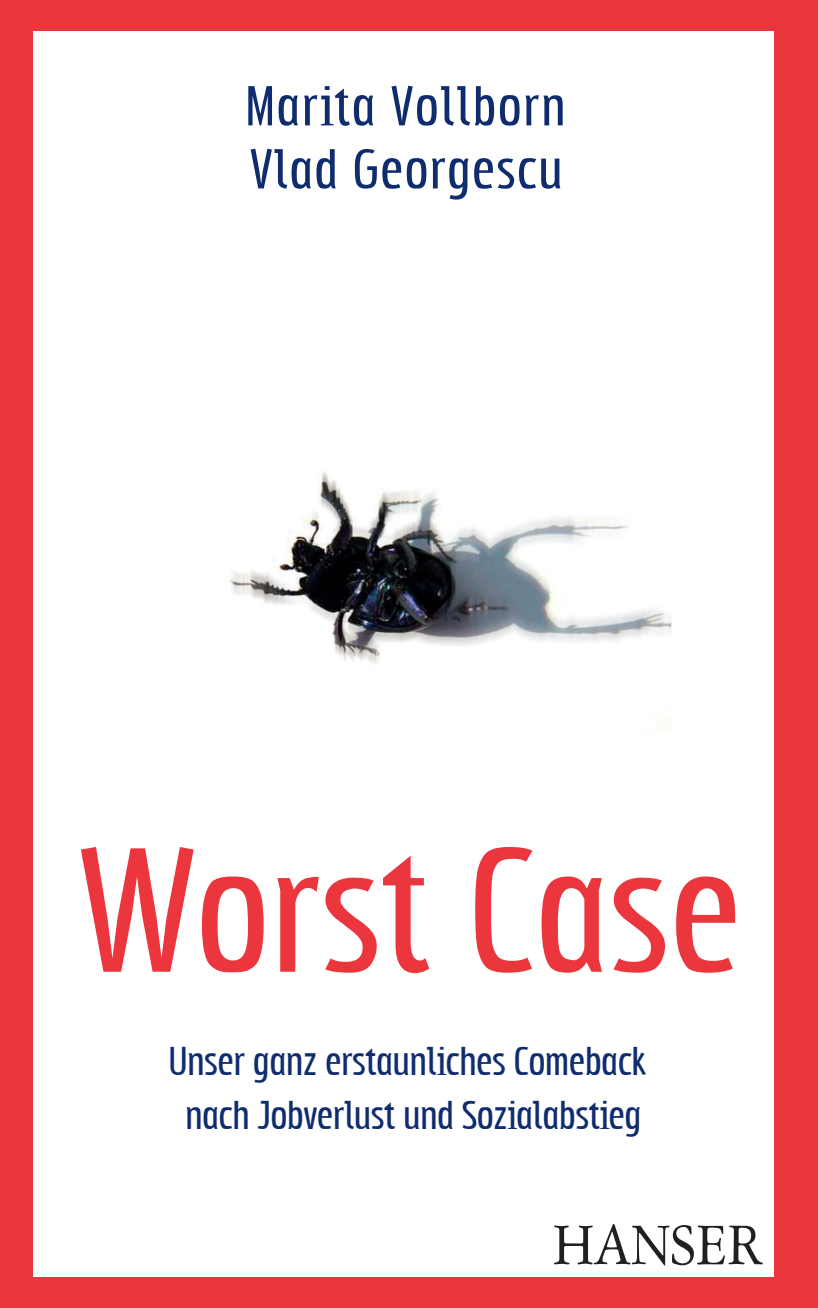
<style>
.page{position:relative;width:818px;height:1308px;background:#fff}
.page>*{position:absolute;margin:0;border:0;box-sizing:border-box;transform-origin:0 0}
.t1{font:198px "Subpear";letter-spacing:.01em;color:#ec363d}
.t2{font:63px/63px "Subpear";letter-spacing:.035em;color:#0f2d6e}
.t3{font:45px/54px "Subpear";color:#0f2d6e;text-align:center}
</style>
<div class="page">
<hr style="left:0;top:1307px;width:817px;height:1px;background:#231f20">
<div style="left:0;top:0;width:817px;height:1307px;background:#ec363d"></div>
<div style="left:33px;top:32px;width:740px;height:1244px;background:#fff"></div>
<svg style="left:554px;top:1223px;width:208px;height:43px;background:#c6c5c6"></svg>
<h2 class="t2" style="left:246px;top:75px;width:321px">Marita Vollborn<br>Vlad Georgescu</h2>
<h1 class="t1" style="left:80px;top:813px;width:662px">Worst Case</h1>
<p class="t3" style="left:169px;top:1034px;width:479px">Unser ganz erstaunliches Comeback nach Jobverlust und Sozialabstieg</p>
</div>
